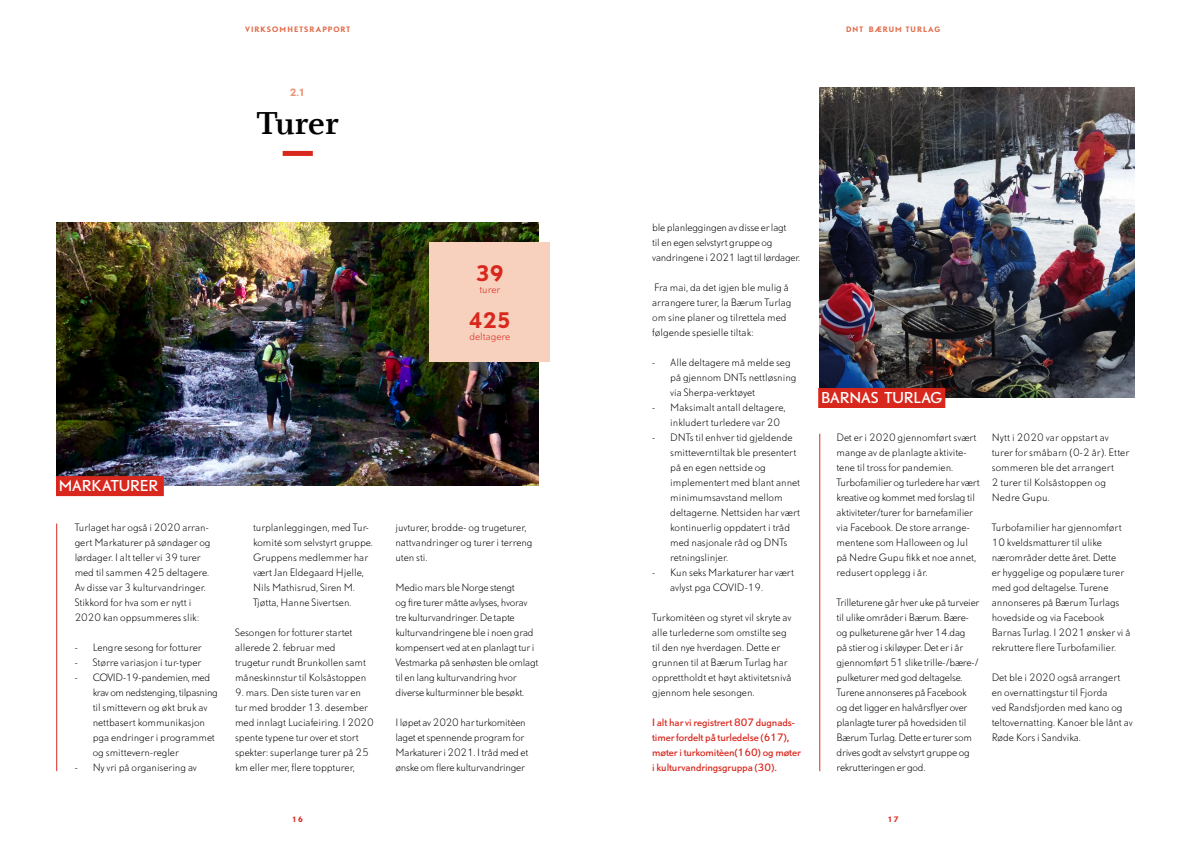
<style>
.page{position:relative;width:1191px;height:842px;background:#fff}
.page>*{position:absolute;margin:0;border:0;box-sizing:border-box;transform-origin:0 0}
._3_Tittel{font:36px "Whitman Bold LF";letter-spacing:-.005em;color:#000}
._3_Tittel-2{font:700 20px "DTL Nobel TOT";color:#d8281e}
._5_Tittel_overlay{font:14px "DTL Nobel TOT";color:#fff}
._1_Brødtekst{font:300 9.5px/15px "DTL Nobel TOT";color:#000}
._1_Brødtekst-2{font:300 9.5px/15px "DTL Nobel TOT";letter-spacing:-.02em;color:#000}
._1_Brødtekst-3{font:9.5px/15px "DTL Nobel TOT";letter-spacing:-.01em;color:#d8281e}
._1_Brødtekst-4{font:300 9.5px "DTL Nobel TOT";letter-spacing:-.005em;color:#d8281e}
._7_numbers{font:700 9.5px "DTL Nobel TOT";color:#eb9475}
.t1{font:700 7px "DTL Nobel TOT";letter-spacing:.15em;color:#e36e4d}
.t2{font:700 7px "DTL Nobel TOT";color:#d8281e}
</style>
<div class="page">
<img style="left:57px;top:223px;width:482px;height:262px">
<div style="left:283px;top:151px;width:30px;height:5px;background:#d8281e"></div>
<div style="left:430px;top:243px;width:120px;height:119px;background:#f7d1be"></div>
<div style="left:56px;top:476px;width:108px;height:20px;background:#d8281e"></div>
<img style="left:819px;top:88px;width:316px;height:309px">
<div style="left:818px;top:388px;width:127px;height:20px;background:#d8281e"></div>
<hr style="left:56px;top:523px;width:1px;height:248px;background:#d8281e">
<hr style="left:819px;top:434px;width:1px;height:337px;background:#d8281e">
<p class="t1" style="left:245px;top:24px;width:106px">VIRKSOMHETSRAPPORT</p>
<p class="t1" style="left:846px;top:24px;width:96px">DNT BÆRUM TURLAG</p>
<p class="_7_numbers" style="left:290px;top:86px;width:17px">2.1</p>
<p class="_3_Tittel" style="left:256px;top:103px;width:84px">Turer</p>
<p class="_5_Tittel_overlay" style="left:59px;top:476px;width:101px">MARKATURER</p>
<p class="_1_Brødtekst" style="left:75px;top:520px;width:138px">Turlaget har også i 2020 arran&shy;gert Markaturer på søndager og lørdager. I alt teller vi 39 turer med til sammen 425 deltagere.<br>Av disse var 3 kulturvandringer.<br>Stikkord for hva som er nytt i<br>2020 kan oppsummeres slik:</p>
<p class="_1_Brødtekst" style="left:75px;top:640px;width:128px">- Lengre sesong for fotturer</p>
<p class="_1_Brødtekst" style="left:75px;top:655px;width:128px">- Større variasjon i tur-typer</p>
<p class="_1_Brødtekst" style="left:93px;top:670px;width:127px;text-indent:-18px">- COVID-19-pandemien, med krav om nedstenging, tilpasning til smittevern og økt bruk av nettbasert kommunikasjon pga endringer i programmet og smittevern-regler</p>
<p class="_1_Brødtekst" style="left:75px;top:760px;width:124px">- Ny vri på organisering av</p>
<p class="_3_Tittel-2" style="left:476px;top:259px;width:29px">39</p>
<p class="_1_Brødtekst-4" style="left:479px;top:283px;width:22px">turer</p>
<p class="_3_Tittel-2" style="left:469px;top:306px;width:43px">425</p>
<p class="_1_Brødtekst-4" style="left:469px;top:330px;width:42px">deltagere</p>
<p class="_1_Brødtekst" style="left:253px;top:520px;width:121px">turplanleggingen, med Tur&shy;komité som selvstyrt gruppe.<br>Gruppens medlemmer har vært Jan Eldegaard Hjelle,<br>Nils Mathisrud, Siren M.<br>Tjøtta, Hanne Sivertsen.</p>
<p class="_1_Brødtekst" style="left:235px;top:625px;width:133px">Sesongen for fotturer startet allerede 2. februar med trugetur rundt Brunkollen samt måneskinnstur til Kolsåstoppen</p>
<p class="_1_Brødtekst" style="left:235px;top:685px;width:140px">9. mars. Den siste turen var en tur med brodder 13. desember med innlagt Luciafeiring. I 2020 spente typene tur over et stort spekter: superlange turer på 25 km eller mer, flere toppturer,</p>
<p class="_1_Brødtekst" style="left:395px;top:520px;width:139px">juvturer, brodde- og trugeturer, nattvandringer og turer i terreng uten sti.</p>
<p class="_1_Brødtekst-2" style="left:395px;top:580px;width:145px">Medio mars ble Norge stengt<br>og fire turer måtte avlyses, hvorav tre kulturvandringer. De tapte kulturvandringene ble i noen grad kompensert ved at en planlagt tur i<br>Vestmarka på senhøsten ble omlagt til en lang kulturvandring hvor diverse kulturminner ble besøkt.</p>
<p class="_1_Brødtekst-2" style="left:395px;top:715px;width:134px">I løpet av 2020 har turkomitèen laget et spennende program for<br>Markaturer i 2021. I tråd med et ønske om flere kulturvandringer</p>
<p class="_1_Brødtekst-2" style="left:652px;top:220px;width:150px">ble planleggingen av disse er lagt<br>til en egen selvstyrt gruppe og vandringene i 2021 lagt til lørdager.</p>
<p class="_1_Brødtekst" style="left:652px;top:280px;width:141px">Fra mai, da det igjen ble mulig å arrangere turer, la Bærum Turlag om sine planer og tilrettela med følgende spesielle tiltak:</p>
<p class="_1_Brødtekst" style="left:670px;top:355px;width:128px;text-indent:-18px">- Alle deltagere må melde seg på gjennom DNTs nettløsning via Sherpa-verktøyet</p>
<p class="_1_Brødtekst" style="left:670px;top:400px;width:117px;text-indent:-18px">- Maksimalt antall deltagere, inkludert turledere var 20</p>
<p class="_1_Brødtekst" style="left:670px;top:430px;width:131px;text-indent:-18px">- DNTs til enhver tid gjeldende smitteverntiltak ble presentert på en egen nettside og implementert med blant annet minimumsavstand mellom deltagerne. Nettsiden har vært kontinuerlig oppdatert i tråd med nasjonale råd og DNTs retningslinjer.</p>
<p class="_1_Brødtekst" style="left:670px;top:565px;width:125px;text-indent:-18px">- Kun seks Markaturer har vært avlyst pga COVID-19.</p>
<p class="_1_Brødtekst" style="left:652px;top:610px;width:141px">Turkomitèen og styret vil skryte av alle turlederne som omstilte seg til den nye hverdagen. Dette er grunnen til at Bærum Turlag har opprettholdt et høyt aktivitetsnivå gjennom hele sesongen.</p>
<p class="_1_Brødtekst-3" style="left:652px;top:715px;width:150px">I alt har vi registrert 807 dugnads&shy;timer fordelt på turledelse (617), møter i turkomitèen(160) og møter i kulturvandringsgruppa (30).</p>
<p class="_5_Tittel_overlay" style="left:821px;top:388px;width:123px">BARNAS TURLAG</p>
<p class="_1_Brødtekst" style="left:836px;top:430px;width:145px">Det er i 2020 gjennomført svært mange av de planlagte aktivite&shy;tene til tross for pandemien.<br>Turbofamilier og turledere har vært kreative og kommet med forslag til aktiviteter/turer for barnefamilier via Facebook. De store arrange&shy;mentene som Halloween og Jul på Nedre Gupu fikk et noe annet, redusert opplegg i år.</p>
<p class="_1_Brødtekst-2" style="left:836px;top:595px;width:144px">Trilleturene går hver uke på turveier til ulike områder i Bærum. Bære&shy;og pulketurene går hver 14.dag<br>på stier og i skiløyper. Det er i år gjennomført 51 slike trille-/bære-/ pulketurer med god deltagelse.<br>Turene annonseres på Facebook og det ligger en halvårsflyer over planlagte turer på hovedsiden til<br>Bærum Turlag. Dette er turer som drives godt av selvstyrt gruppe og rekrutteringen er god.</p>
<p class="_1_Brødtekst" style="left:991px;top:430px;width:139px">Nytt i 2020 var oppstart av turer for småbarn (0-2 år). Etter sommeren ble det arrangert<br>2 turer til Kolsåstoppen og<br>Nedre Gupu.</p>
<p class="_1_Brødtekst" style="left:991px;top:520px;width:140px">Turbofamilier har gjennomført<br>10 kveldsmatturer til ulike nærområder dette året. Dette<br>er hyggelige og populære turer med god deltagelse. Turene annonseres på Bærum Turlags hovedside og via Facebook<br>Barnas Turlag. I 2021 ønsker vi å rekruttere flere Turbofamilier.</p>
<p class="_1_Brødtekst" style="left:991px;top:670px;width:142px">Det ble i 2020 også arrangert en overnattingstur til Fjorda<br>ved Randsfjorden med kano og teltovernatting. Kanoer ble lånt av<br>Røde Kors i Sandvika.</p>
<p class="t2" style="left:292px;top:814px;width:12px">16</p>
<p class="t2" style="left:887px;top:814px;width:12px">17</p>
</div>
